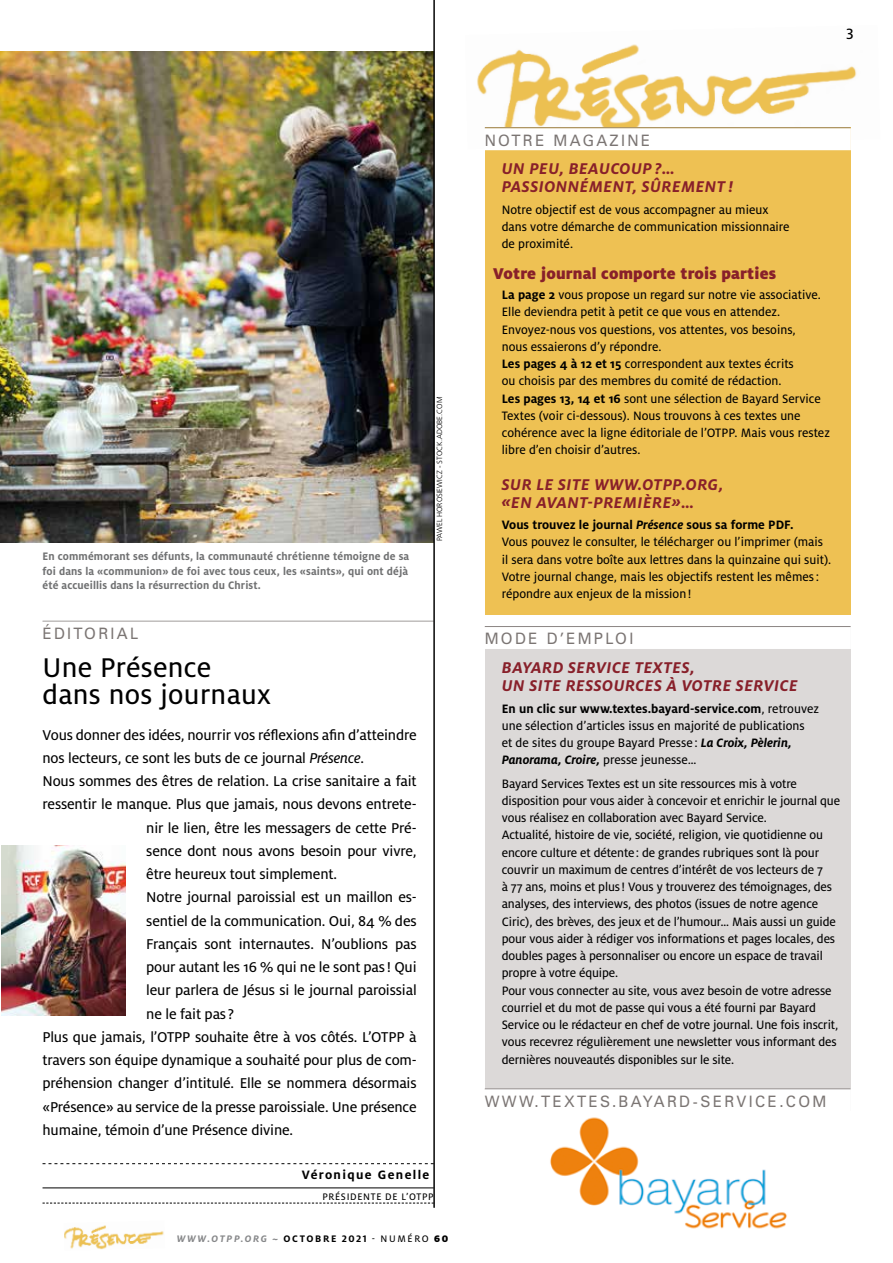
<style>
.page{position:relative;width:893px;height:1263px;background:#fff}
.page>*{position:absolute;margin:0;border:0;box-sizing:border-box;transform-origin:0 0}
.t1{font:30px/27px "Milo OT Text";letter-spacing:.01em;color:#000}
.t2{font:italic 700 17.25px/18px "Milo OT";letter-spacing:.03em;color:#88202a}
.t3{font:900 17.25px "Milo OT";letter-spacing:.01em;color:#88202a}
.t4{font:16.5px "Milo OT Text";color:#000}
.t5{font:15.75px "Milo OT Text";letter-spacing:-.01em;color:#000}
.t6{font:15.75px "Zurich BT";letter-spacing:.15em;color:#7b7573}
.t7{font:13.5px/17.2px "Milo OT Text";letter-spacing:-.01em;color:#000}
.t8{font:700 13.5px "Milo OT";color:#000}
.t9{font:italic 700 13.5px "Milo OT";color:#000}
.t10{font:700 13.5px "Milo OT";letter-spacing:.1em;color:#000}
.t11{font:700 12px/14.2px "Milo OT";letter-spacing:.01em;color:#707172;text-align:justify;scale:.95 1}
.t12{font:10.5px "Milo OT Text";letter-spacing:.065em;color:#000}
.t13{font:italic 700 10.5px "Milo OT";letter-spacing:.16em;color:#87888a}
.t14{font:300 7.5px "Frutiger";color:#000}
.s1{font-family:"Milo OT Text Ita"}
.s2{font-style:normal;color:#000}
.s3{font-family:"Milo OT";font-weight:700}
.s4{font-family:"Milo OT";font-weight:900}
.s5{font-style:italic}
.s6{font-family:"Milo OT Text";font-weight:400}
.s7{font-family:"Milo OT";font-weight:700;font-style:italic}
.s8{font-family:"Milo OT Text";font-weight:400;font-style:normal}
</style>
<div class="page">
<hr style="left:43px;top:621px;width:391px;height:1px;background:#7b7573">
<svg style="left:43px;top:1163px;width:391px;height:1px"></svg>
<hr style="left:43px;top:1187px;width:391px;height:1px;background:#000">
<svg style="left:43px;top:1203px;width:391px;height:1px"></svg>
<img style="left:0;top:51px;width:434px;height:492px">
<img style="left:477px;top:44px;width:380px;height:84px">
<div style="left:485px;top:626px;width:365px;height:500px;background:#dcd9d8"></div>
<hr style="left:485px;top:626px;width:365px;height:1px;background:#7b7573">
<div style="left:484px;top:627px;width:367px;height:22px;background:#fff"></div>
<div style="left:484px;top:1089px;width:367px;height:22px;background:#fff"></div>
<img style="left:485px;top:1112px;width:365px;height:117px">
<div style="left:485px;top:128px;width:365px;height:487px;background:#eec153"></div>
<div style="left:484px;top:128px;width:367px;height:22px;background:#fff"></div>
<img style="left:1px;top:845px;width:124px;height:170px">
<img style="left:64px;top:1225px;width:100px;height:25px">
<hr style="left:434px;top:0;width:1px;height:1208px;background:#000">
<p class="t4" style="left:846px;top:24px;width:9px">3</p>
<p class="t11" style="left:43px;top:549px;width:388px">En commémorant ses défunts, la communauté chrétienne témoigne de sa foi dans la «communion» de foi avec tous ceux, les «saints», qui ont déjà été accueillis dans la résurrection du Christ.</p>
<p class="t14" style="left:435px;top:541px;width:146px;rotate:-90deg">PAWEL HOROSIEWICZ - STOCK.ADOBE.COM</p>
<p class="t6" style="left:43px;top:624px;width:97px">ÉDITORIAL</p>
<h1 class="t1" style="left:43px;top:654px;width:230px">Une Présence dans nos journaux</h1>
<p class="t5" style="left:43px;top:726px;width:376px">Vous donner des idées, nourrir vos réflexions afin d’atteindre</p>
<p class="t5" style="left:43px;top:749px;width:323px">nos lecteurs, ce sont les buts de ce journal <span class="s1">Présence</span>.</p>
<p class="t5" style="left:43px;top:773px;width:376px">Nous sommes des êtres de relation. La crise sanitaire a fait</p>
<p class="t5" style="left:43px;top:796px;width:376px">ressentir le manque. Plus que jamais, nous devons entrete-</p>
<p class="t5" style="left:146px;top:819px;width:272px">nir le lien, être les messagers de cette Pré-</p>
<p class="t5" style="left:146px;top:842px;width:272px">sence dont nous avons besoin pour vivre,</p>
<p class="t5" style="left:146px;top:866px;width:192px">être heureux tout simplement.</p>
<p class="t5" style="left:146px;top:889px;width:272px">Notre journal paroissial est un maillon es-</p>
<p class="t5" style="left:146px;top:912px;width:272px">sentiel de la communication. Oui, 84 % des</p>
<p class="t5" style="left:146px;top:935px;width:272px">Français sont internautes. N’oublions pas</p>
<p class="t5" style="left:146px;top:959px;width:272px">pour autant les 16 % qui ne le sont pas! Qui</p>
<p class="t5" style="left:146px;top:982px;width:272px">leur parlera de Jésus si le journal paroissial</p>
<p class="t5" style="left:146px;top:1005px;width:89px">ne le fait pas ?</p>
<p class="t5" style="left:43px;top:1028px;width:376px">Plus que jamais, l’OTPP souhaite être à vos côtés. L’OTPP à</p>
<p class="t5" style="left:43px;top:1052px;width:376px">travers son équipe dynamique a souhaité pour plus de com-</p>
<p class="t5" style="left:43px;top:1075px;width:376px">préhension changer d’intitulé. Elle se nommera désormais</p>
<p class="t5" style="left:43px;top:1098px;width:376px">«Présence» au service de la presse paroissiale. Une présence</p>
<p class="t5" style="left:43px;top:1121px;width:252px">humaine, témoin d’une Présence divine.</p>
<p class="t10" style="left:302px;top:1167px;width:129px">Véronique Genelle</p>
<p class="t12" style="left:322px;top:1191px;width:113px">PRÉSIDENTE DE L’OTPP</p>
<p class="t13" style="left:177px;top:1233px;width:124px">WWW.OTPP.ORG ~ <span class="s2">Octobr</span></p>
<p class="t12" style="left:331px;top:1233px;width:119px"><span class="s3">e 2021</span> - NUMÉRO <span class="s4">60</span></p>
<p class="t6" style="left:485px;top:130px;width:167px">NOTRE MAGAZINE</p>
<p class="t2" style="left:502px;top:160px;width:233px">UN PEU, BEAUCOUP ?…<br>PASSIONNÉMENT, SÛREMENT !</p>
<p class="t7" style="left:502px;top:201px;width:289px">Notre objectif est de vous accompagner au mieux dans votre démarche de communication missionnaire de proximité.</p>
<p class="t3" style="left:493px;top:263px;width:284px">Votre journal comporte trois parties</p>
<p class="t7" style="left:502px;top:286px;width:330px"><span class="s3">La page 2</span> vous propose un regard sur notre vie associative.<br>Elle deviendra petit à petit ce que vous en attendez.<br>Envoyez-nous vos questions, vos attentes, vos besoins,<br>nous essaierons d’y répondre.<br><span class="s3">Les pages 4 à 12 et 15</span> correspondent aux textes écrits<br>ou choisis par des membres du comité de rédaction.<br><span class="s3">Les pages 13, 14 et 16</span> sont une sélection de Bayard Service Textes (voir ci-dessous). Nous trouvons à ces textes une cohérence avec la ligne éditoriale de l’OTPP. Mais vous restez libre d’en choisir d’autres.</p>
<p class="t2" style="left:502px;top:475px;width:223px">SUR LE SITE WWW.OTPP.ORG, «EN AVANT-PREMIÈRE»…</p>
<p class="t8" style="left:502px;top:517px;width:293px">Vous trouvez le journal <span class="s5">Présence</span> sous sa forme PDF.</p>
<p class="t7" style="left:502px;top:534px;width:331px">Vous pouvez le consulter, le télécharger ou l’imprimer (mais il sera dans votre boîte aux lettres dans la quinzaine qui suit).<br>Votre journal change, mais les objectifs restent les mêmes: répondre aux enjeux de la mission!</p>
<p class="t6" style="left:485px;top:629px;width:150px">MODE D’EMPLOI</p>
<p class="t2" style="left:502px;top:659px;width:298px">BAYARD SERVICE TEXTES,<br>UN SITE RESSOURCES À VOTRE SERVICE</p>
<p class="t8" style="left:502px;top:701px;width:319px">En un clic sur www.textes.bayard-service.com<span class="s6">, retrouvez</span></p>
<p class="t7" style="left:502px;top:717px;width:305px">une sélection d’articles issus en majorité de publications et de sites du groupe Bayard Presse : <span class="s7">La Croix, Pèlerin,</span></p>
<p class="t9" style="left:502px;top:752px;width:197px">Panorama, Croire, <span class="s8">presse jeunesse…</span></p>
<p class="t7" style="left:502px;top:775px;width:340px">Bayard Services Textes est un site ressources mis à votre disposition pour vous aider à concevoir et enrichir le journal que vous réalisez en collaboration avec Bayard Service.<br>Actualité, histoire de vie, société, religion, vie quotidienne ou encore culture et détente: de grandes rubriques sont là pour couvrir un maximum de centres d’intérêt de vos lecteurs de 7<br>à 77 ans, moins et plus! Vous y trouverez des témoignages, des analyses, des interviews, des photos (issues de notre agence Ciric), des brèves, des jeux et de l’humour… Mais aussi un guide pour vous aider à rédiger vos informations et pages locales, des doubles pages à personnaliser ou encore un espace de travail propre à votre équipe.<br>Pour vous connecter au site, vous avez besoin de votre adresse courriel et du mot de passe qui vous a été fourni par Bayard Service ou le rédacteur en chef de votre journal. Une fois inscrit, vous recevrez régulièrement une newsletter vous informant des dernières nouveautés disponibles sur le site.</p>
<p class="t6" style="left:485px;top:1091px;width:343px">WWW.TEXTES.BAYARD-SERVICE.COM</p>
</div>
